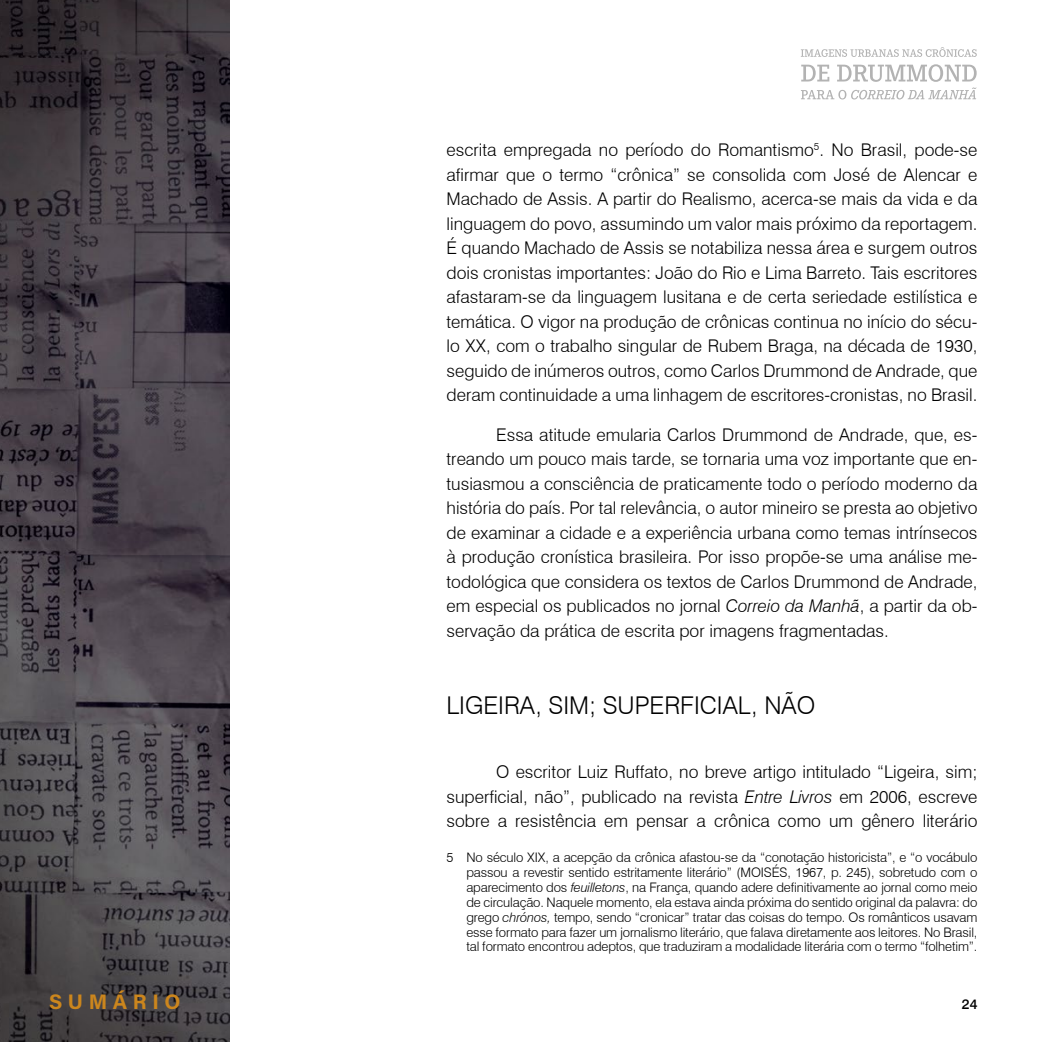
<style>
.page{position:relative;width:1042px;height:1042px;background:#fff}
.page>*{position:absolute;margin:0;border:0;box-sizing:border-box;transform-origin:0 0}
.t1{font:300 24.5px "Swiss 721 BT";color:#000}
.t2{font:21px "Acumin Variable Concept";letter-spacing:.265em;color:#cc861d}
.t3{font:300 17.5px/24.5px "Swiss 721 BT";color:#000;text-align:justify}
.t4{font:500 14px "Swiss 721 BT";color:#000}
.t5{font:300 13.12px/14.9px "Swiss 721 BT";letter-spacing:-.01em;color:#000;text-align:justify}
.s1{font-style:italic}
</style>
<div class="page">
<img style="left:0;top:0;width:230px;height:1042px">
<svg style="left:801px;top:47px;width:176px;height:10px"></svg>
<svg style="left:801px;top:64px;width:175px;height:35px"></svg>
<p class="t3" style="left:446px;top:137px;width:532px">escrita empregada no período do Romantismo<sup>5</sup>. No Brasil, pode-se afirmar que o termo “crônica” se consolida com José de Alencar e Machado de Assis. A partir do Realismo, acerca-se mais da vida e da linguagem do povo, assumindo um valor mais próximo da reportagem.<br>É quando Machado de Assis se notabiliza nessa área e surgem outros dois cronistas importantes: João do Rio e Lima Barreto. Tais escritores afastaram-se da linguagem lusitana e de certa seriedade estilística e temática. O vigor na produção de crônicas continua no início do sécu&shy;lo XX, com o trabalho singular de Rubem Braga, na década de 1930, seguido de inúmeros outros, como Carlos Drummond de Andrade, que deram continuidade a uma linhagem de escritores-cronistas, no Brasil.</p>
<p class="t3" style="left:446px;top:422px;width:532px;text-indent:50px">Essa atitude emularia Carlos Drummond de Andrade, que, es&shy;treando um pouco mais tarde, se tornaria uma voz importante que en&shy;tusiasmou a consciência de praticamente todo o período moderno da história do país. Por tal relevância, o autor mineiro se presta ao objetivo de examinar a cidade e a experiência urbana como temas intrínsecos à produção cronística brasileira. Por isso propõe-se uma análise me&shy;todológica que considera os textos de Carlos Drummond de Andrade, em especial os publicados no jornal <span class="s1">Correio da Manhã</span>, a partir da ob&shy;servação da prática de escrita por imagens fragmentadas.</p>
<h1 class="t1" style="left:446px;top:690px;width:370px">LIGEIRA, SIM; SUPERFICIAL, NÃO</h1>
<p class="t3" style="left:446px;top:760px;width:532px;text-indent:50px">O escritor Luiz Ruffato, no breve artigo intitulado “Ligeira, sim; superficial, não”, publicado na revista <span class="s1">Entre Livros</span> em 2006, escreve sobre a resistência em pensar a crônica como um gênero literário</p>
<p class="t5" style="left:466px;top:850px;width:512px;text-indent:-20px">5 No século XIX, a acepção da crônica afastou-se da “conotação historicista”, e “o vocábulo passou a revestir sentido estritamente literário” (MOISÉS, 1967, p. 245), sobretudo com o aparecimento dos <span class="s1">feuilletons</span>, na França, quando adere definitivamente ao jornal como meio de circulação. Naquele momento, ela estava ainda próxima do sentido original da palavra: do grego <span class="s1">chrónos,</span> tempo, sendo “cronicar” tratar das coisas do tempo. Os românticos usavam esse formato para fazer um jornalismo literário, que falava diretamente aos leitores. No Brasil, tal formato encontrou adeptos, que traduziram a modalidade literária com o termo “folhetim”.</p>
<p class="t2" style="left:49px;top:987px;width:133px">SUMÁRIO</p>
<p class="t4" style="left:962px;top:995px;width:17px">24</p>
</div>
